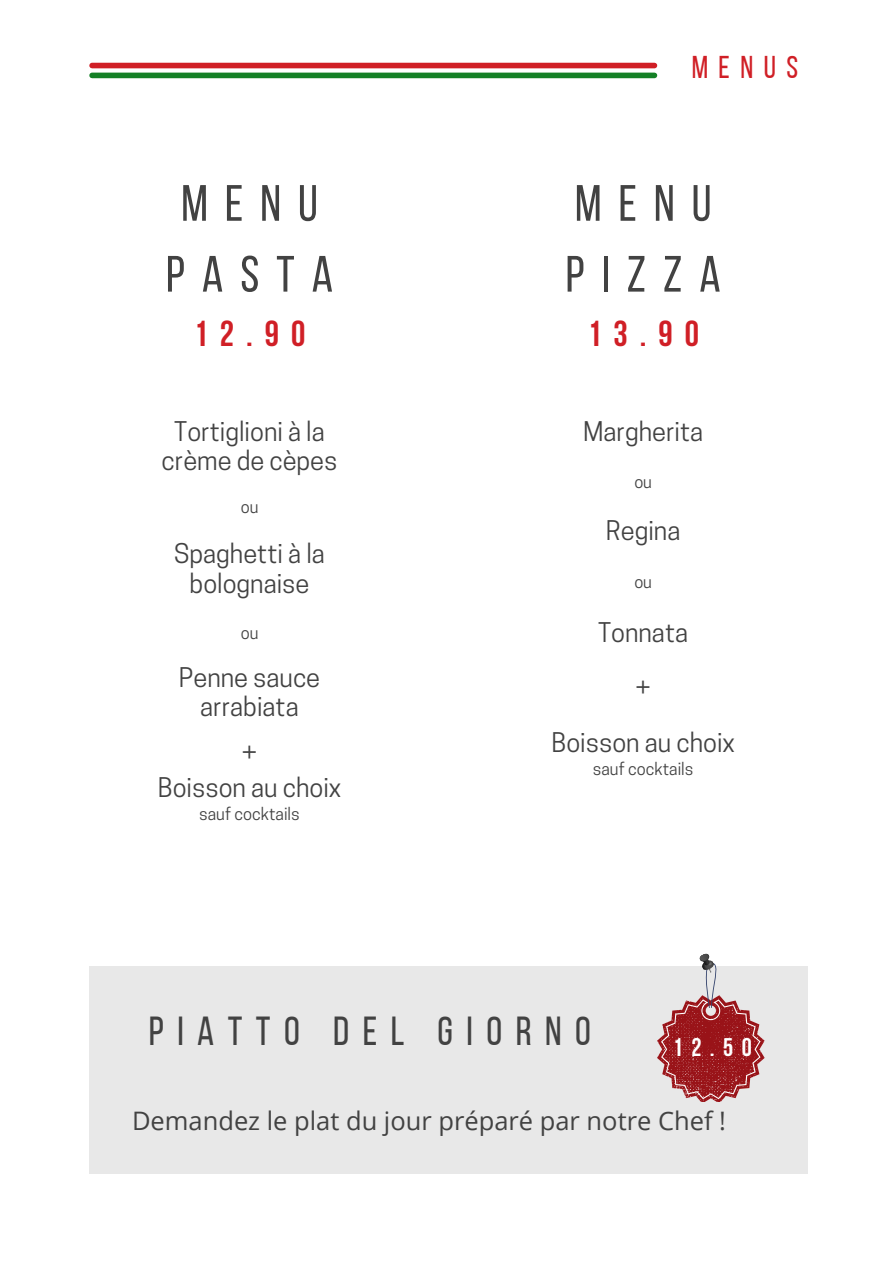
<style>
.page{position:relative;width:893px;height:1264px;background:#fff}
.page>*{position:absolute;margin:0;border:0;box-sizing:border-box;transform-origin:0 0}
.t1{font:51px/70.8px "Bebas Neue";letter-spacing:.335em;color:#424242}
.t2{font:40.5px "Bebas Neue";letter-spacing:.335em;color:#424242}
.t3{font:700 36px "Bebas Neue";letter-spacing:.335em;color:#d01f26}
.t4{font:31.5px "Bebas Neue";letter-spacing:.335em;color:#d01f26}
.t5{font:25.5px/29.2px "Cooper Hewitt";color:#424242;text-align:center}
.t6{font:25.5px "Open Sans";color:#424242}
.t7{font:700 25.5px "Bebas Neue";color:#fff}
.t8{font:16.5px "Cooper Hewitt";color:#424242}
</style>
<div class="page">
<div style="left:92px;top:63px;width:562px;height:5px;background:#d01f26"></div>
<div style="left:92px;top:73px;width:562px;height:5px;background:#148026"></div>
<div style="left:89px;top:965px;width:718px;height:208px;background:#e8e8e8"></div>
<svg style="left:657px;top:953px;width:107px;height:148px"></svg>
<p class="t4" style="left:691px;top:54px;width:108px">MENUS</p>
<h1 class="t1" style="left:166px;top:173px;width:169px">MENU<br>PASTA</h1>
<h3 class="t3" style="left:194px;top:318px;width:113px">12.90</h3>
<h3 class="t3" style="left:587px;top:318px;width:113px">13.90</h3>
<h1 class="t1" style="left:565px;top:173px;width:157px">MENU<br>PIZZA</h1>
<p class="t5" style="left:162px;top:420px;width:177px">Tortiglioni à la crème de cèpes</p>
<p class="t8" style="left:241px;top:500px;width:19px">ou</p>
<p class="t5" style="left:174px;top:542px;width:152px">Spaghetti à la bolognaise</p>
<p class="t8" style="left:241px;top:627px;width:19px">ou</p>
<p class="t5" style="left:179px;top:666px;width:143px">Penne sauce arrabiata</p>
<p class="t5" style="left:242px;top:741px;width:17px">+</p>
<p class="t5" style="left:158px;top:776px;width:185px">Boisson au choix</p>
<p class="t8" style="left:199px;top:807px;width:102px">sauf cocktails</p>
<p class="t5" style="left:583px;top:420px;width:122px">Margherita</p>
<p class="t8" style="left:634px;top:476px;width:19px">ou</p>
<p class="t5" style="left:606px;top:518px;width:76px">Regina</p>
<p class="t8" style="left:634px;top:576px;width:19px">ou</p>
<p class="t5" style="left:598px;top:621px;width:92px">Tonnata</p>
<p class="t5" style="left:635px;top:675px;width:17px">+</p>
<p class="t5" style="left:551px;top:731px;width:185px">Boisson au choix</p>
<p class="t8" style="left:593px;top:763px;width:102px">sauf cocktails</p>
<h2 class="t2" style="left:149px;top:1014px;width:443px">PIATTO DEL GIORNO</h2>
<p class="t7" style="left:672px;top:1037px;width:80px">12.50</p>
<p class="t6" style="left:132px;top:1102px;width:595px">Demandez le plat du jour préparé par notre Chef !</p>
</div>
